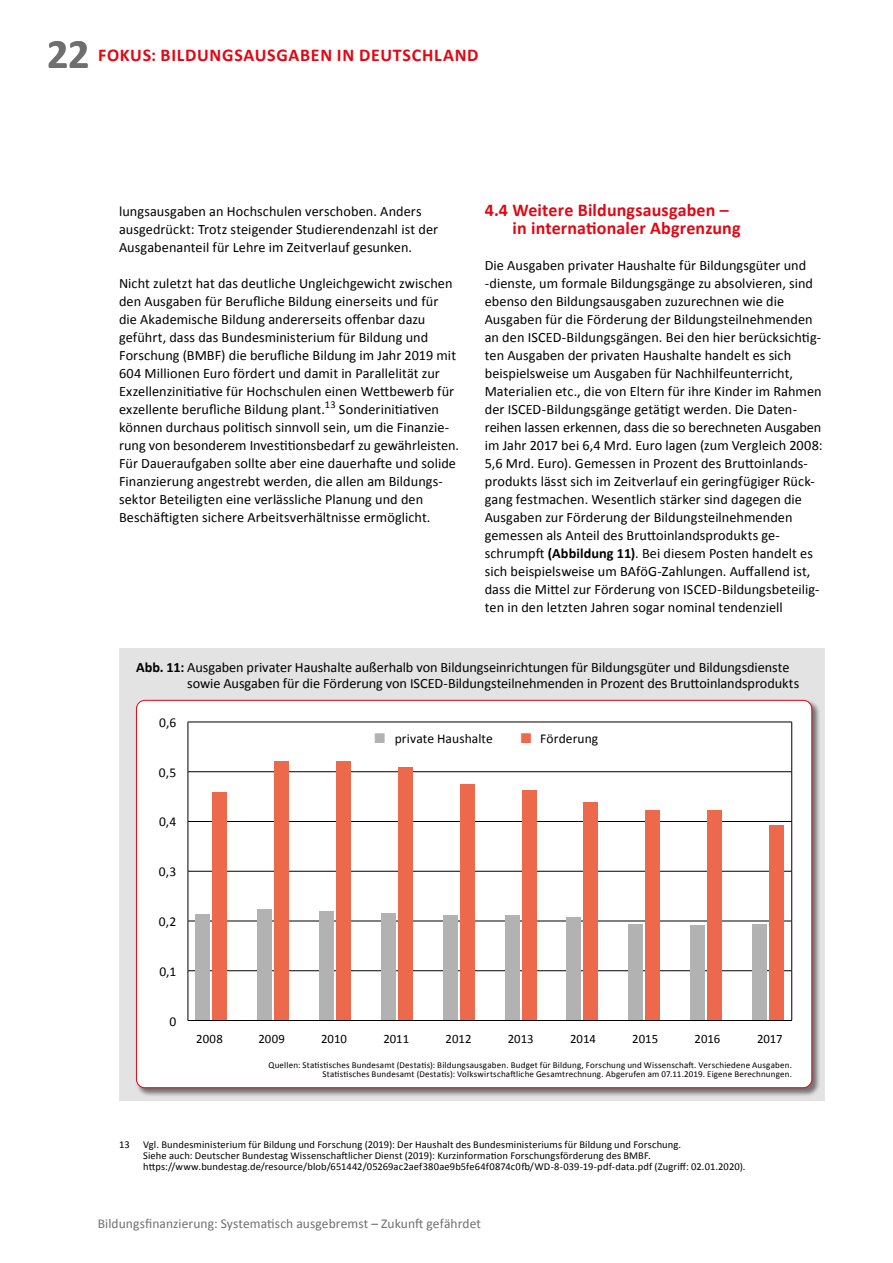
<style>
.page{position:relative;width:893px;height:1263px;background:#fff}
.page>*{position:absolute;margin:0;border:0;box-sizing:border-box;transform-origin:0 0}
.t1{font:700 42px "Calibri";color:#706f6f}
.t2{font:700 18px/18px "Calibri";letter-spacing:.01em;color:#e30613}
.t3{font:14.25px/18px "Calibri";letter-spacing:.005em;color:#000}
.t4{font:13.5px "Calibri";letter-spacing:.005em;color:#706f6f}
.t5{font:13.5px "Calibri";letter-spacing:.005em;color:#000}
.t6{font:12.75px "Calibri";color:#000}
.t7{font:10.5px/11.2px "Calibri";letter-spacing:.01em;color:#000}
.t8{font:9px/9px "Calibri";letter-spacing:.02em;color:#000;text-align:right}
.s1{font-weight:700}
</style>
<div class="page">
<div style="left:119px;top:648px;width:706px;height:452px;background:#e3e3e3"></div>
<div style="left:136px;top:699px;width:685px;height:398px;background:#000;opacity:.5"></div>
<div style="left:136px;top:700px;width:676px;height:388px;background:#fff;border-radius:9px"></div>
<hr style="left:188px;top:722px;width:604px;height:1px;background:#000">
<hr style="left:188px;top:722px;width:1px;height:49px;background:#000">
<hr style="left:791px;top:722px;width:1px;height:49px;background:#000">
<hr style="left:188px;top:771px;width:604px;height:1px;background:#000">
<hr style="left:188px;top:772px;width:1px;height:49px;background:#000">
<hr style="left:791px;top:772px;width:1px;height:49px;background:#000">
<hr style="left:188px;top:821px;width:604px;height:1px;background:#000">
<hr style="left:188px;top:822px;width:1px;height:49px;background:#000">
<hr style="left:791px;top:822px;width:1px;height:49px;background:#000">
<hr style="left:188px;top:871px;width:604px;height:1px;background:#000">
<hr style="left:188px;top:871px;width:1px;height:50px;background:#000">
<hr style="left:791px;top:871px;width:1px;height:50px;background:#000">
<hr style="left:188px;top:921px;width:604px;height:1px;background:#000">
<hr style="left:188px;top:921px;width:1px;height:49px;background:#000">
<hr style="left:791px;top:921px;width:1px;height:49px;background:#000">
<hr style="left:188px;top:970px;width:604px;height:1px;background:#000">
<hr style="left:188px;top:971px;width:1px;height:49px;background:#000">
<hr style="left:791px;top:971px;width:1px;height:49px;background:#000">
<hr style="left:188px;top:1020px;width:604px;height:1px;background:#000">
<div style="left:195px;top:915px;width:15px;height:105px;background:#b3b2b2"></div>
<div style="left:257px;top:909px;width:15px;height:111px;background:#b3b2b2"></div>
<div style="left:319px;top:911px;width:15px;height:109px;background:#b3b2b2"></div>
<div style="left:381px;top:913px;width:15px;height:107px;background:#b3b2b2"></div>
<div style="left:443px;top:916px;width:15px;height:104px;background:#b3b2b2"></div>
<div style="left:505px;top:916px;width:14px;height:104px;background:#b3b2b2"></div>
<div style="left:566px;top:917px;width:15px;height:103px;background:#b3b2b2"></div>
<div style="left:628px;top:924px;width:15px;height:96px;background:#b3b2b2"></div>
<div style="left:690px;top:926px;width:15px;height:94px;background:#b3b2b2"></div>
<div style="left:752px;top:924px;width:15px;height:96px;background:#b3b2b2"></div>
<div style="left:212px;top:792px;width:15px;height:228px;background:#ed694b"></div>
<div style="left:274px;top:762px;width:15px;height:258px;background:#ed694b"></div>
<div style="left:336px;top:761px;width:15px;height:259px;background:#ed694b"></div>
<div style="left:398px;top:767px;width:15px;height:253px;background:#ed694b"></div>
<div style="left:460px;top:784px;width:15px;height:236px;background:#ed694b"></div>
<div style="left:522px;top:790px;width:14px;height:230px;background:#ed694b"></div>
<div style="left:583px;top:802px;width:15px;height:218px;background:#ed694b"></div>
<div style="left:645px;top:810px;width:15px;height:210px;background:#ed694b"></div>
<div style="left:707px;top:810px;width:15px;height:210px;background:#ed694b"></div>
<div style="left:769px;top:825px;width:15px;height:195px;background:#ed694b"></div>
<h1 class="t1" style="left:47px;top:27px;width:44px">22</h1>
<p class="t2" style="left:98px;top:46px;width:21px">Fokus</p>
<p class="t2" style="left:151px;top:46px;width:32px">: Bildungsausgaben</p>
<p class="t2" style="left:337px;top:46px;width:46px">in Deutschland</p>
<p class="t3" style="left:119px;top:202px;width:321px">lungsausgaben an Hochschulen verschoben. Anders ausgedrückt: Trotz steigender Studierendenzahl ist der<br>Ausgabenanteil für Lehre im Zeitverlauf gesunken.</p>
<p class="t3" style="left:119px;top:274px;width:342px">Nicht zuletzt hat das deutliche Ungleichgewicht zwischen den Ausgaben für Berufliche Bildung einerseits und für die Akademische Bildung andererseits offenbar dazu geführt, dass das Bundesministerium für Bildung und Forschung (BMBF) die berufliche Bildung im Jahr 2019 mit 604 Millionen Euro fördert und damit in Parallelität zur Exzellenzinitiative für Hochschulen einen Wettbewerb für exzellente berufliche Bildung plant.<sup>13</sup> Sonderinitiativen können durchaus politisch sinnvoll sein, um die Finanzie&shy;rung von besonderem Investitionsbedarf zu gewährleisten.<br>Für Daueraufgaben sollte aber eine dauerhafte und solide Finanzierung angestrebt werden, die allen am Bildungs&shy;sektor Beteiligten eine verlässliche Planung und den Beschäftigten sichere Arbeitsverhältnisse ermöglicht.</p>
<p class="t2" style="left:512px;top:201px;width:230px;text-indent:-28px">4.4 Weitere Bildungsausgaben – in internationaler Abgrenzung</p>
<p class="t3" style="left:485px;top:256px;width:339px">Die Ausgaben privater Haushalte für Bildungsgüter und -dienste, um formale Bildungsgänge zu absolvieren, sind ebenso den Bildungsausgaben zuzurechnen wie die Ausgaben für die Förderung der Bildungsteilnehmenden an den ISCED-Bildungsgängen. Bei den hier berücksichtig&shy;ten Ausgaben der privaten Haushalte handelt es sich beispielsweise um Ausgaben für Nachhilfeunterricht, Materialien etc., die von Eltern für ihre Kinder im Rahmen der ISCED-Bildungsgänge getätigt werden. Die Daten&shy;reihen lassen erkennen, dass die so berechneten Ausgaben im Jahr 2017 bei 6,4 Mrd. Euro lagen (zum Vergleich 2008:<br>5,6 Mrd. Euro). Gemessen in Prozent des Bruttoinlands&shy;produkts lässt sich im Zeitverlauf ein geringfügiger Rück&shy;gang festmachen. Wesentlich stärker sind dagegen die Ausgaben zur Förderung der Bildungsteilnehmenden gemessen als Anteil des Bruttoinlandsprodukts ge&shy;schrumpft <span class="s1">(Abbildung 11)</span>. Bei diesem Posten handelt es sich beispielsweise um BAföG-Zahlungen. Auffallend ist, dass die Mittel zur Förderung von ISCED-Bildungsbeteilig&shy;ten in den letzten Jahren sogar nominal tendenziell</p>
<p class="t3" style="left:187px;top:659px;width:614px;line-height:16.5px;text-indent:-51px"><span class="s1">Abb. 11:</span> Ausgaben privater Haushalte außerhalb von Bildungseinrichtungen für Bildungsgüter und Bildungsdienste sowie Ausgaben für die Förderung von ISCED-Bildungsteilnehmenden in Prozent des Bruttoinlandsprodukts</p>
<p class="t5" style="left:159px;top:714px;width:19px">0,6</p>
<p class="t5" style="left:159px;top:763px;width:19px">0,5</p>
<p class="t5" style="left:159px;top:813px;width:19px">0,4</p>
<p class="t5" style="left:159px;top:863px;width:19px">0,3</p>
<p class="t5" style="left:159px;top:913px;width:19px">0,2</p>
<p class="t5" style="left:159px;top:963px;width:18px">0,1</p>
<p class="t5" style="left:169px;top:1013px;width:8px">0</p>
<p class="t5" style="left:395px;top:730px;width:100px">private Haushalte</p>
<p class="t5" style="left:540px;top:730px;width:59px">Förderung</p>
<p class="t6" style="left:196px;top:1031px;width:28px">2008</p>
<p class="t6" style="left:258px;top:1031px;width:28px">2009</p>
<p class="t6" style="left:321px;top:1031px;width:27px">2010</p>
<p class="t6" style="left:383px;top:1031px;width:27px">2011</p>
<p class="t6" style="left:446px;top:1031px;width:27px">2012</p>
<p class="t6" style="left:508px;top:1031px;width:27px">2013</p>
<p class="t6" style="left:570px;top:1031px;width:27px">2014</p>
<p class="t6" style="left:632px;top:1031px;width:27px">2015</p>
<p class="t6" style="left:695px;top:1031px;width:27px">2016</p>
<p class="t6" style="left:757px;top:1031px;width:27px">2017</p>
<p class="t8" style="left:268px;top:1060px;width:525px">Quellen: Statistisches Bundesamt (Destatis): Bildungsausgaben. Budget für Bildung, Forschung und Wissenschaft. Verschiedene Ausgaben.<br>Statistisches Bundesamt (Destatis): Volkswirtschaftliche Gesamtrechnung. Abgerufen am 07.11.2019. Eigene Berechnungen.</p>
<p class="t7" style="left:119px;top:1138px;width:12px">13</p>
<p class="t7" style="left:143px;top:1138px;width:604px">Vgl. Bundesministerium für Bildung und Forschung (2019): Der Haushalt des Bundesministeriums für Bildung und Forschung.<br>Siehe auch: Deutscher Bundestag Wissenschaftlicher Dienst (2019): Kurzinformation Forschungsförderung des BMBF. https://www.bundestag.de/resource/blob/651442/05269ac2aef380ae9b5fe64f0874c0fb/WD-8-039-19-pdf-data.pdf (Zugriff: 02.01.2020).</p>
<p class="t4" style="left:98px;top:1215px;width:385px">Bildungsfinanzierung: Systematisch ausgebremst – Zukunft gefährdet</p>
</div>
